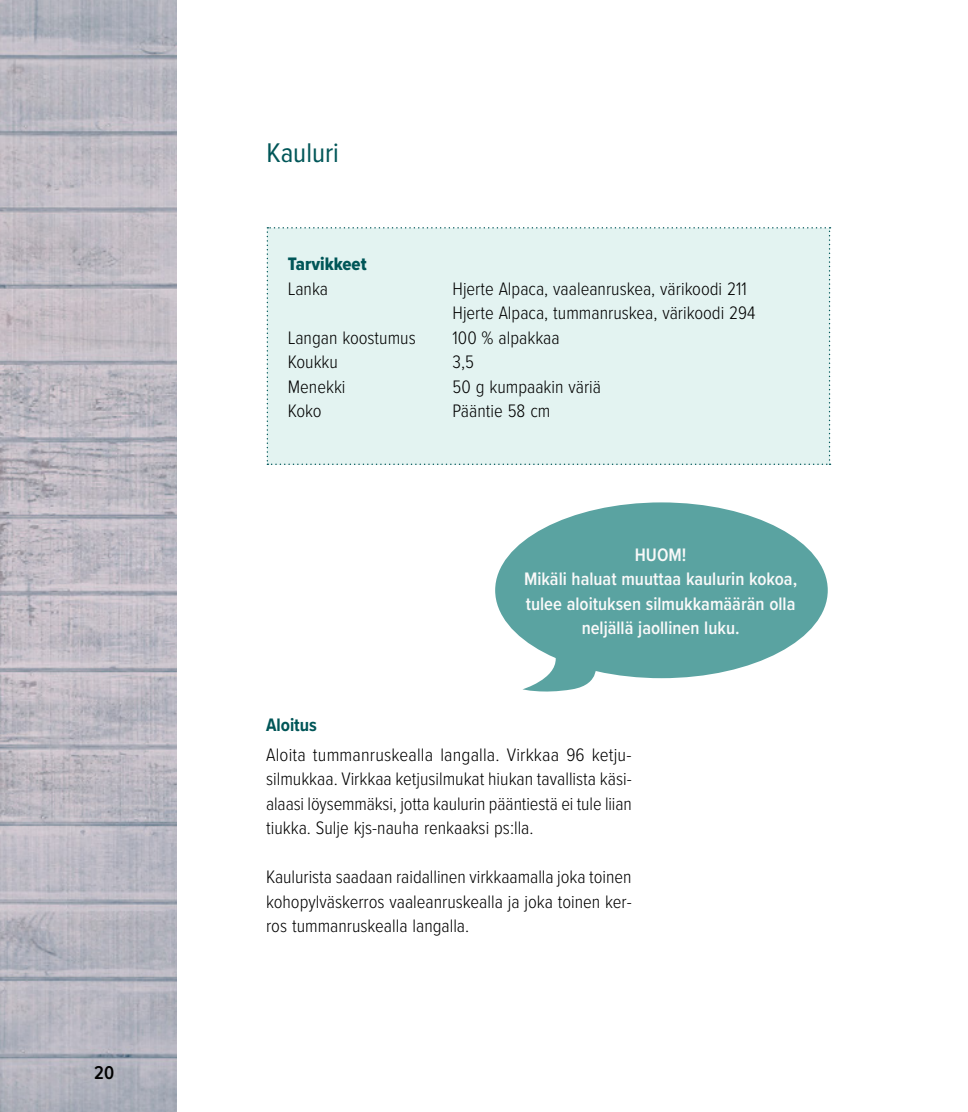
<style>
.page{position:relative;width:968px;height:1112px;background:#fff}
.page>*{position:absolute;margin:0;border:0;box-sizing:border-box;transform-origin:0 0}
.t1{font:28px "Proxima Nova Cond";color:#005658}
.t2{font:600 19.25px "Proxima Nova Cond";color:#000}
.t3{font:300 18.72px/24.5px "Proxima Nova Cond";color:#000;text-align:justify}
.t4{font:600 18.72px/24.5px "Proxima Nova Cond";color:#f9f9f9;text-align:center}
.t5{font:18.72px "Proxima Nova Cond Extrabld";color:#005658}
.t6{font:700 18.72px "Proxima Nova Cond";color:#005658}
</style>
<div class="page">
<img style="left:0;top:0;width:177px;height:1111px">
<div style="left:266px;top:227px;width:564px;height:238px;background:#e3f3f1"></div>
<svg style="left:522px;top:646px;width:76px;height:46px"></svg>
<div style="left:495px;top:502px;width:332px;height:176px;background:#5aa3a1;border-radius:50%"></div>
<p class="t2" style="left:94px;top:1058px;width:21px">20</p>
<h1 class="t1" style="left:266px;top:132px;width:74px">Kauluri</h1>
<p class="t5" style="left:288px;top:250px;width:80px">Tarvikkeet</p>
<p class="t3" style="left:288px;top:275px;width:42px">Lanka</p>
<p class="t3" style="left:452px;top:275px;width:304px">Hjerte Alpaca, vaaleanruskea, värikoodi 211<br>Hjerte Alpaca, tummanruskea, värikoodi 294</p>
<p class="t3" style="left:288px;top:324px;width:129px">Langan koostumus</p>
<p class="t3" style="left:452px;top:324px;width:109px">100 % alpakkaa</p>
<p class="t3" style="left:288px;top:349px;width:52px">Koukku</p>
<p class="t3" style="left:452px;top:349px;width:23px">3,5</p>
<p class="t3" style="left:288px;top:373px;width:59px">Menekki</p>
<p class="t3" style="left:452px;top:373px;width:150px">50 g kumpaakin väriä</p>
<p class="t3" style="left:288px;top:398px;width:35px">Koko</p>
<p class="t3" style="left:452px;top:398px;width:99px">Pääntie 58 cm</p>
<p class="t4" style="left:524px;top:542px;width:274px">HUOM!<br>Mikäli haluat muuttaa kaulurin kokoa, tulee aloituksen silmukkamäärän olla neljällä jaollinen luku.</p>
<p class="t6" style="left:266px;top:711px;width:52px">Aloitus</p>
<p class="t3" style="left:266px;top:741px;width:367px">Aloita tummanruskealla langalla. Virkkaa 96 ketju&shy;silmukkaa. Virkkaa ketjusilmukat hiukan tavallista käsi&shy;alaasi löysemmäksi, jotta kaulurin pääntiestä ei tule liian tiukka. Sulje kjs-nauha renkaaksi ps:lla.</p>
<p class="t3" style="left:266px;top:863px;width:367px">Kaulurista saadaan raidallinen virkkaamalla joka toinen kohopylväskerros vaaleanruskealla ja joka toinen ker&shy;ros tummanruskealla langalla.</p>
</div>
